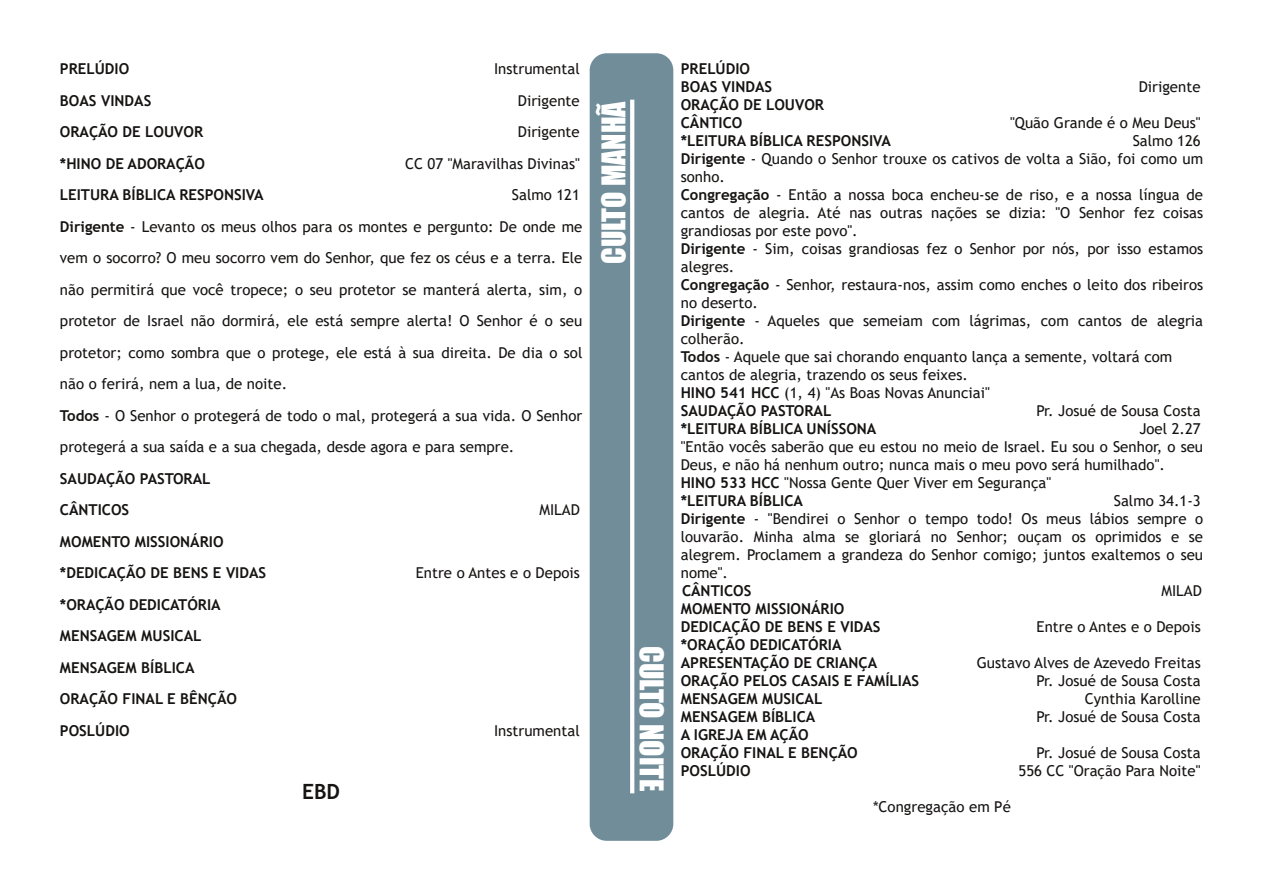
<style>
.page{position:relative;width:1263px;height:893px;background:#fff}
.page>*{position:absolute;margin:0;border:0;box-sizing:border-box;transform-origin:0 0}
.t1{font:30px "Impact";color:#fff}
.t2{font:700 21px "Trebuchet MS";color:#161413}
.t3{font:15px/18px "Trebuchet MS";letter-spacing:.005em;color:#161413}
.t4{font:700 15px/31.5px "Trebuchet MS";color:#161413}
.s1{font-weight:700}
</style>
<div class="page">
<div style="left:590px;top:53px;width:83px;height:788px;background:#718d99;border-radius:17px"></div>
<svg style="left:630px;top:100px;width:4px;height:693px;background:#fafbfc"></svg>
<p class="t4" style="left:60px;top:53px;width:71px">PRELÚDIO</p>
<p class="t3" style="left:494px;top:60px;width:87px">Instrumental</p>
<p class="t4" style="left:60px;top:84px;width:93px">BOAS VINDAS</p>
<p class="t3" style="left:518px;top:91px;width:63px">Dirigente</p>
<p class="t4" style="left:60px;top:116px;width:145px">ORAÇÃO DE LOUVOR</p>
<p class="t3" style="left:518px;top:123px;width:63px">Dirigente</p>
<p class="t4" style="left:60px;top:147px;width:146px">*HINO DE ADORAÇÃO</p>
<p class="t3" style="left:405px;top:154px;width:176px">CC 07 "Maravilhas Divinas"</p>
<p class="t4" style="left:60px;top:179px;width:205px">LEITURA BÍBLICA RESPONSIVA</p>
<p class="t3" style="left:60px;top:179px;width:524px;line-height:31.5px;text-indent:452px">Salmo 121<br><span class="s1">Dirigente</span> ‐ Levanto os meus olhos para os montes e pergunto: De onde me vem o socorro? O meu socorro vem do Senhor, que fez os céus e a terra. Ele não permitirá que você tropece; o seu protetor se manterá alerta, sim, o protetor de Israel não dormirá, ele está sempre alerta! O Senhor é o seu protetor; como sombra que o protege, ele está à sua direita. De dia o sol não o ferirá, nem a lua, de noite.<br><span class="s1">Todos</span> ‐ O Senhor o protegerá de todo o mal, protegerá a sua vida. O Senhor protegerá a sua saída e a sua chegada, desde agora e para sempre.</p>
<p class="t4" style="left:60px;top:462px;width:152px">SAUDAÇÃO PASTORAL<br>CÂNTICOS</p>
<p class="t3" style="left:539px;top:501px;width:42px">MILAD</p>
<p class="t4" style="left:60px;top:525px;width:208px">MOMENTO MISSIONÁRIO *DEDICAÇÃO DE BENS E VIDAS</p>
<p class="t4" style="left:60px;top:588px;width:179px">*ORAÇÃO DEDICATÓRIA<br>MENSAGEM MUSICAL<br>MENSAGEM BÍBLICA<br>ORAÇÃO FINAL E BÊNÇÃO<br>POSLÚDIO</p>
<h2 class="t2" style="left:302px;top:779px;width:39px">EBD</h2>
<p class="t3" style="left:416px;top:564px;width:166px">Entre o Antes e o Depois</p>
<p class="t3" style="left:494px;top:721px;width:87px">Instrumental</p>
<h1 class="t1" style="left:595px;top:264px;width:164px;rotate:-90deg">CULTO MANHÃ</h1>
<h1 class="t1" style="left:670px;top:646px;width:147px;rotate:90deg">CULTO NOITE</h1>
<p class="t4" style="left:681px;top:60px;width:93px;line-height:18px">PRELÚDIO<br>BOAS VINDAS</p>
<p class="t3" style="left:1139px;top:78px;width:63px">Dirigente</p>
<p class="t4" style="left:681px;top:96px;width:145px;line-height:18px">ORAÇÃO DE LOUVOR<br>CÂNTICO</p>
<p class="t3" style="left:1010px;top:114px;width:192px">"Quão Grande é o Meu Deus"</p>
<p class="t4" style="left:681px;top:125px;width:212px">*LEITURA BÍBLICA RESPONSIVA</p>
<p class="t3" style="left:681px;top:132px;width:524px;text-indent:452px">Salmo 126<br><span class="s1">Dirigente</span> ‐ Quando o Senhor trouxe os cativos de volta a Sião, foi como um sonho.<br><span class="s1">Congregação</span> ‐ Então a nossa boca encheu‐se de riso, e a nossa língua de cantos de alegria. Até nas outras nações se dizia: "O Senhor fez coisas grandiosas por este povo".<br><span class="s1">Dirigente</span> ‐ Sim, coisas grandiosas fez o Senhor por nós, por isso estamos alegres.<br><span class="s1">Congregação</span> ‐ Senhor, restaura‐nos, assim como enches o leito dos ribeiros no deserto.<br><span class="s1">Dirigente</span> ‐ Aqueles que semeiam com lágrimas, com cantos de alegria colherão.<br><span class="s1">Todos</span> ‐ Aquele que sai chorando enquanto lança a semente, voltará com cantos de alegria, trazendo os seus feixes.<br><span class="s1">HINO 541 HCC</span> (1, 4) "As Boas Novas Anunciai"<br><span class="s1">SAUDAÇÃO PASTORAL</span></p>
<p class="t3" style="left:1036px;top:402px;width:166px">Pr. Josué de Sousa Costa</p>
<p class="t4" style="left:681px;top:413px;width:197px">*LEITURA BÍBLICA UNÍSSONA</p>
<p class="t3" style="left:681px;top:420px;width:524px;text-indent:458px">Joel 2.27 "Então vocês saberão que eu estou no meio de Israel. Eu sou o Senhor, o seu Deus, e não há nenhum outro; nunca mais o meu povo será humilhado".<br><span class="s1">HINO 533 HCC</span> "Nossa Gente Quer Viver em Segurança"<br><span class="s1">*LEITURA BÍBLICA</span></p>
<p class="t3" style="left:681px;top:492px;width:524px;text-indent:433px">Salmo 34.1‐3<br><span class="s1">Dirigente</span> ‐ "Bendirei o Senhor o tempo todo! Os meus lábios sempre o louvarão. Minha alma se gloriará no Senhor; ouçam os oprimidos e se alegrem. Proclamem a grandeza do Senhor comigo; juntos exaltemos o seu nome".</p>
<p class="t4" style="left:682px;top:575px;width:71px">CÂNTICOS</p>
<p class="t3" style="left:1161px;top:582px;width:42px">MILAD</p>
<p class="t4" style="left:681px;top:600px;width:201px;line-height:18px">MOMENTO MISSIONÁRIO<br>DEDICAÇÃO DE BENS E VIDAS</p>
<p class="t3" style="left:1036px;top:618px;width:166px">Entre o Antes e o Depois</p>
<p class="t4" style="left:681px;top:636px;width:198px;line-height:18px">*ORAÇÃO DEDICATÓRIA<br>APRESENTAÇÃO DE CRIANÇA</p>
<p class="t3" style="left:977px;top:654px;width:226px">Gustavo Alves de Azevedo Freitas</p>
<p class="t4" style="left:681px;top:665px;width:240px">ORAÇÃO PELOS CASAIS E FAMÍLIAS</p>
<p class="t3" style="left:1036px;top:672px;width:166px">Pr. Josué de Sousa Costa</p>
<p class="t4" style="left:681px;top:683px;width:143px">MENSAGEM MUSICAL</p>
<p class="t3" style="left:1085px;top:690px;width:117px">Cynthia Karolline</p>
<p class="t4" style="left:681px;top:701px;width:136px">MENSAGEM BÍBLICA</p>
<p class="t3" style="left:1036px;top:708px;width:166px">Pr. Josué de Sousa Costa</p>
<p class="t4" style="left:681px;top:726px;width:179px;line-height:18px">A IGREJA EM AÇÃO<br>ORAÇÃO FINAL E BENÇÃO</p>
<p class="t3" style="left:1036px;top:744px;width:166px">Pr. Josué de Sousa Costa</p>
<p class="t4" style="left:681px;top:755px;width:71px">POSLÚDIO</p>
<p class="t3" style="left:1018px;top:762px;width:184px">556 CC "Oração Para Noite"</p>
<p class="t3" style="left:873px;top:798px;width:139px">*Congregação em Pé</p>
</div>
